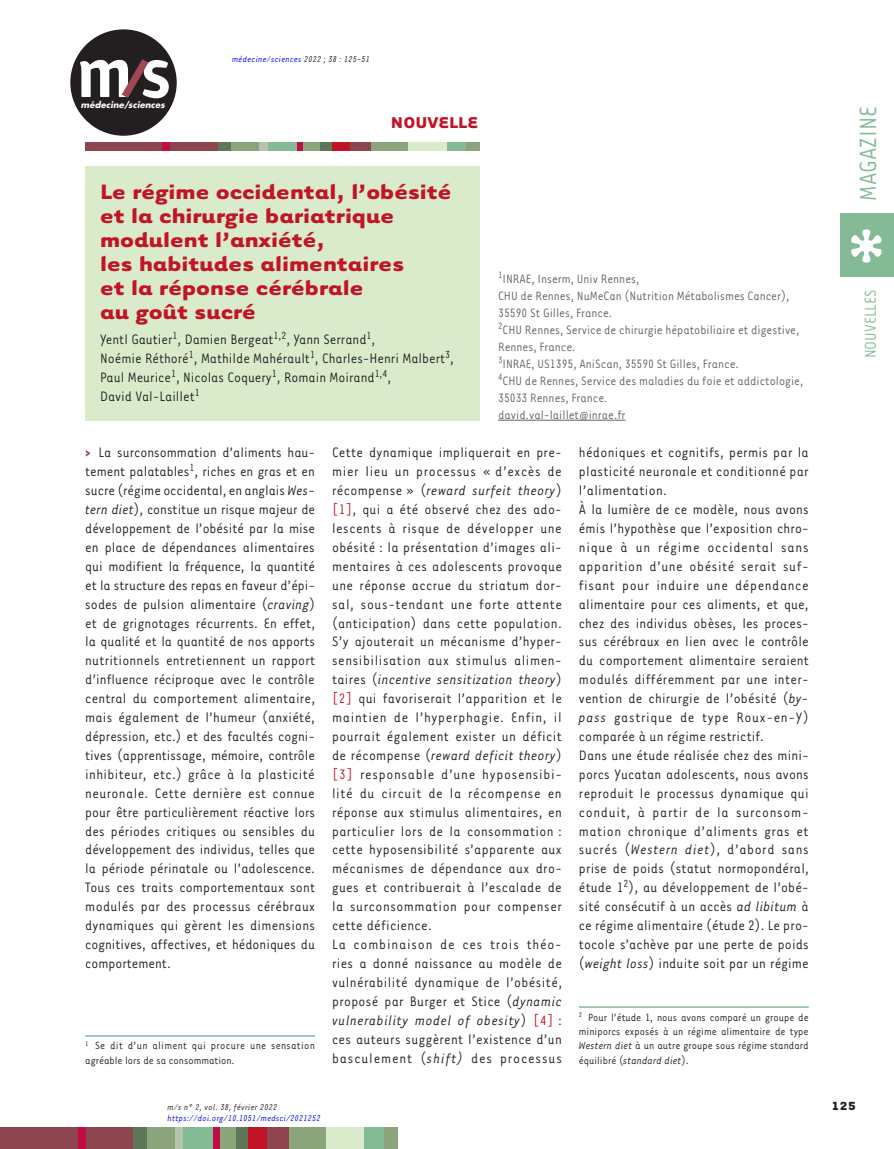
<style>
.page{position:relative;width:894px;height:1149px;background:#fff}
.page>*{position:absolute;margin:0;border:0;box-sizing:border-box;transform-origin:0 0}
.t1{font:27px "Tarzana Narrow";color:#84ba95}
.t2{font:700 24px/24px "Tarzana Wide";color:#c11527}
.t3{font:18px "Tarzana Narrow";color:#84ba95}
.t4{font:700 18px "Tarzana Wide";color:#c11527}
.t5{font:15.75px/18.9px "Tarzana Narrow";letter-spacing:.02em;color:#231f20}
.t6{font:15.75px/18.9px "Tarzana Narrow";color:#231f20}
.t7{font:13.95px/17px "Tarzana Narrow";color:#636366}
.t8{font:700 13.5px "Tarzana Wide";color:#231f20}
.t9{font:12px/14.4px "Tarzana Narrow";color:#231f20;text-align:justify}
.t10{font:12px/14.4px "Tarzana Narrow";letter-spacing:.025em;color:#231f20}
.t11{font:italic 9.75px "Tarzana Narrow";letter-spacing:.025em;color:#00f}
.t12{font:italic 9.75px "Tarzana Narrow";letter-spacing:.025em;color:#231f20}
.t13{font:italic 700 8.55px "Futura";letter-spacing:.01em;color:#fff}
.s1{color:#231f20}
.s2{font-weight:700;color:#8d454f}
.s3{font-style:italic}
.s4{color:#c11527}
</style>
<div class="page">
<div style="left:70px;top:29px;width:107px;height:107px;background:#231f20;border-radius:50%"></div>
<svg style="left:80px;top:60px;width:89px;height:38px"></svg>
<div style="left:0;top:1127px;width:134px;height:21px;background:#8d454f"></div>
<div style="left:235px;top:1127px;width:13px;height:21px;background:#5f7659"></div>
<div style="left:78px;top:1127px;width:7px;height:21px;background:#c10d45"></div>
<div style="left:133px;top:1127px;width:22px;height:21px;background:#5f7659"></div>
<div style="left:147px;top:1127px;width:30px;height:21px;background:#8ba479"></div>
<div style="left:175px;top:1127px;width:9px;height:21px;background:#b6c4ad"></div>
<div style="left:183px;top:1127px;width:30px;height:21px;background:#84ba95"></div>
<div style="left:217px;top:1127px;width:19px;height:21px;background:#8ba479"></div>
<div style="left:213px;top:1127px;width:6px;height:21px;background:#c10d45"></div>
<div style="left:248px;top:1127px;width:27px;height:21px;background:#c11527"></div>
<div style="left:287px;top:1127px;width:39px;height:21px;background:#8ba479"></div>
<div style="left:267px;top:1127px;width:21px;height:21px;background:#8d454f"></div>
<div style="left:326px;top:1127px;width:38px;height:21px;background:#daebcb"></div>
<div style="left:364px;top:1127px;width:20px;height:21px;background:#84ba95"></div>
<div style="left:383px;top:1127px;width:14px;height:21px;background:#8ba479"></div>
<div style="left:840px;top:213px;width:53px;height:63px;background:#84ba95"></div>
<svg style="left:851px;top:229px;width:30px;height:33px"></svg>
<hr style="left:498px;top:420px;width:127px;height:1px;background:#636366">
<hr style="left:85px;top:1034px;width:230px;height:2px;background:#84ba95">
<hr style="left:578px;top:1006px;width:230px;height:1px;background:#84ba95">
<div style="left:85px;top:166px;width:394px;height:254px;background:#daebcb"></div>
<div style="left:85px;top:142px;width:133px;height:9px;background:#8d454f"></div>
<div style="left:218px;top:142px;width:26px;height:9px;background:#5f7659"></div>
<div style="left:318px;top:142px;width:13px;height:9px;background:#5f7659"></div>
<div style="left:231px;top:142px;width:29px;height:9px;background:#8ba479"></div>
<div style="left:267px;top:142px;width:29px;height:9px;background:#84ba95"></div>
<div style="left:446px;top:142px;width:20px;height:9px;background:#84ba95"></div>
<div style="left:301px;top:142px;width:18px;height:9px;background:#8ba479"></div>
<div style="left:465px;top:142px;width:14px;height:9px;background:#8ba479"></div>
<div style="left:370px;top:142px;width:39px;height:9px;background:#8ba479"></div>
<div style="left:408px;top:142px;width:39px;height:9px;background:#daebcb"></div>
<div style="left:259px;top:142px;width:8px;height:9px;background:#b6c4ad"></div>
<div style="left:163px;top:142px;width:7px;height:9px;background:#c10d45"></div>
<div style="left:296px;top:142px;width:6px;height:9px;background:#c10d45"></div>
<div style="left:331px;top:142px;width:27px;height:9px;background:#c11527"></div>
<div style="left:350px;top:142px;width:21px;height:9px;background:#8d454f"></div>
<p class="t13" style="left:81px;top:99px;width:85px">médecine/sciences</p>
<p class="t11" style="left:232px;top:54px;width:139px">médecine/sciences <span class="s1">2022 ; 38 : 125-51</span></p>
<p class="t4" style="left:391px;top:111px;width:89px">NOUVELLE</p>
<h2 class="t2" style="left:100px;top:178px;width:350px">Le régime occidental, l’obésité et la chirurgie bariatrique modulent l’anxiété,<br>les habitudes alimentaires<br>et la réponse cérébrale<br>au goût sucré</h2>
<p class="t6" style="left:100px;top:329px;width:355px">Yentl Gautier<sup>1</sup>, Damien Bergeat<sup>1,2</sup>, Yann Serrand<sup>1</sup>,<br>Noémie Réthoré<sup>1</sup>, Mathilde Mahérault<sup>1</sup>, Charles-Henri Malbert<sup>3</sup>, Paul Meurice<sup>1</sup>, Nicolas Coquery<sup>1</sup>, Romain Moirand<sup>1,4</sup>,<br>David Val-Laillet<sup>1</sup></p>
<p class="t7" style="left:498px;top:270px;width:306px"><sup>1</sup>INRAE, Inserm, Univ Rennes,<br>CHU de Rennes, NuMeCan (Nutrition Métabolismes Cancer), 35590 St Gilles, France.<br><sup>2</sup>CHU Rennes, Service de chirurgie hépatobiliaire et digestive, Rennes, France.<br><sup>3</sup>INRAE, US1395, AniScan, 35590 St Gilles, France.<br><sup>4</sup>CHU de Rennes, Service des maladies du foie et addictologie, 35033 Rennes, France.<br>david.val-laillet@inrae.fr</p>
<p class="t5" style="left:85px;top:442px;width:231px;text-align:justify"><span class="s2">&gt;</span> La surconsommation d’aliments hau&shy;tement palatables<sup>1</sup>, riches en gras et en sucre (régime occidental, en anglais <span class="s3">Wes&shy;tern diet</span>), constitue un risque majeur de développement de l’obésité par la mise en place de dépendances alimentaires qui modifient la fréquence, la quantité et la structure des repas en faveur d’épi&shy;sodes de pulsion alimentaire (<span class="s3">craving</span>) et de grignotages récurrents. En effet, la qualité et la quantité de nos apports nutritionnels entretiennent un rapport d’influence réciproque avec le contrôle central du comportement alimentaire, mais également de l’humeur (anxiété, dépression, etc.) et des facultés cogni&shy;tives (apprentissage, mémoire, contrôle inhibiteur, etc.) grâce à la plasticité neuronale. Cette dernière est connue pour être particulièrement réactive lors des périodes critiques ou sensibles du développement des individus, telles que la période périnatale ou l’adolescence.<br>Tous ces traits comportementaux sont modulés par des processus cérébraux dynamiques qui gèrent les dimensions cognitives, affectives, et hédoniques du comportement.</p>
<p class="t10" style="left:85px;top:1037px;width:231px"><sup>1</sup> Se dit d’un aliment qui procure une sensation agréable lors de sa consommation.</p>
<p class="t5" style="left:332px;top:442px;width:231px">Cette dynamique impliquerait en pre&shy;mier lieu un processus « d’excès de récompense » (<span class="s3">reward surfeit theory</span>) <span class="s4">[1]</span>, qui a été observé chez des ado&shy;lescents à risque de développer une obésité : la présentation d’images ali&shy;mentaires à ces adolescents provoque une réponse accrue du striatum dor&shy;sal, sous-tendant une forte attente (anticipation) dans cette population.<br>S’y ajouterait un mécanisme d’hyper&shy;sensibilisation aux stimulus alimen&shy;taires (<span class="s3">incentive sensitization theory</span>) <span class="s4">[2]</span> qui favoriserait l’apparition et le maintien de l’hyperphagie. Enfin, il pourrait également exister un déficit de récompense (<span class="s3">reward deficit theory</span>) <span class="s4">[3]</span> responsable d’une hyposensibi&shy;lité du circuit de la récompense en réponse aux stimulus alimentaires, en particulier lors de la consommation : cette hyposensibilité s’apparente aux mécanismes de dépendance aux dro&shy;gues et contribuerait à l’escalade de la surconsommation pour compenser cette déficience.<br>La combinaison de ces trois théo&shy;ries a donné naissance au modèle de vulnérabilité dynamique de l’obésité, proposé par Burger et Stice (<span class="s3">dynamic vulnerability model of obesity</span>) <span class="s4">[4]</span> : ces auteurs suggèrent l’existence d’un basculement (<span class="s3">shift)</span> des processus</p>
<p class="t5" style="left:578px;top:442px;width:231px">hédoniques et cognitifs, permis par la plasticité neuronale et conditionné par l’alimentation.<br>À la lumière de ce modèle, nous avons émis l’hypothèse que l’exposition chro&shy;nique à un régime occidental sans apparition d’une obésité serait suf&shy;fisant pour induire une dépendance alimentaire pour ces aliments, et que, chez des individus obèses, les proces&shy;sus cérébraux en lien avec le contrôle du comportement alimentaire seraient modulés différemment par une inter&shy;vention de chirurgie de l’obésité (<span class="s3">by&shy;pass</span> gastrique de type Roux-en-Y) comparée à un régime restrictif.<br>Dans une étude réalisée chez des mini&shy;porcs Yucatan adolescents, nous avons reproduit le processus dynamique qui conduit, à partir de la surconsom&shy;mation chronique d’aliments gras et sucrés (<span class="s3">Western diet</span>), d’abord sans prise de poids (statut normopondéral, étude 1<sup>2</sup>), au développement de l’obé&shy;sité consécutif à un accès <span class="s3">ad libitum</span> à ce régime alimentaire (étude 2). Le pro&shy;tocole s’achève par une perte de poids (<span class="s3">weight loss</span>) induite soit par un régime</p>
<p class="t9" style="left:578px;top:1009px;width:231px"><sup>2</sup> Pour l’étude 1, nous avons comparé un groupe de miniporcs exposés à un régime alimentaire de type <span class="s3">Western diet</span> à un autre groupe sous régime standard équilibré (<span class="s3">standard diet</span>).</p>
<p class="t12" style="left:167px;top:1100px;width:111px">m/s n° 2, vol. 38, février 2022</p>
<p class="t11" style="left:167px;top:1112px;width:155px">https://doi.org/10.1051/medsci/2021252</p>
<h1 class="t1" style="left:851px;top:201px;width:96px;rotate:-90deg">MAGAZINE</h1>
<p class="t3" style="left:859px;top:358px;width:70px;rotate:-90deg">NOUVELLES</p>
<p class="t8" style="left:830px;top:1097px;width:26px">125</p>
</div>
